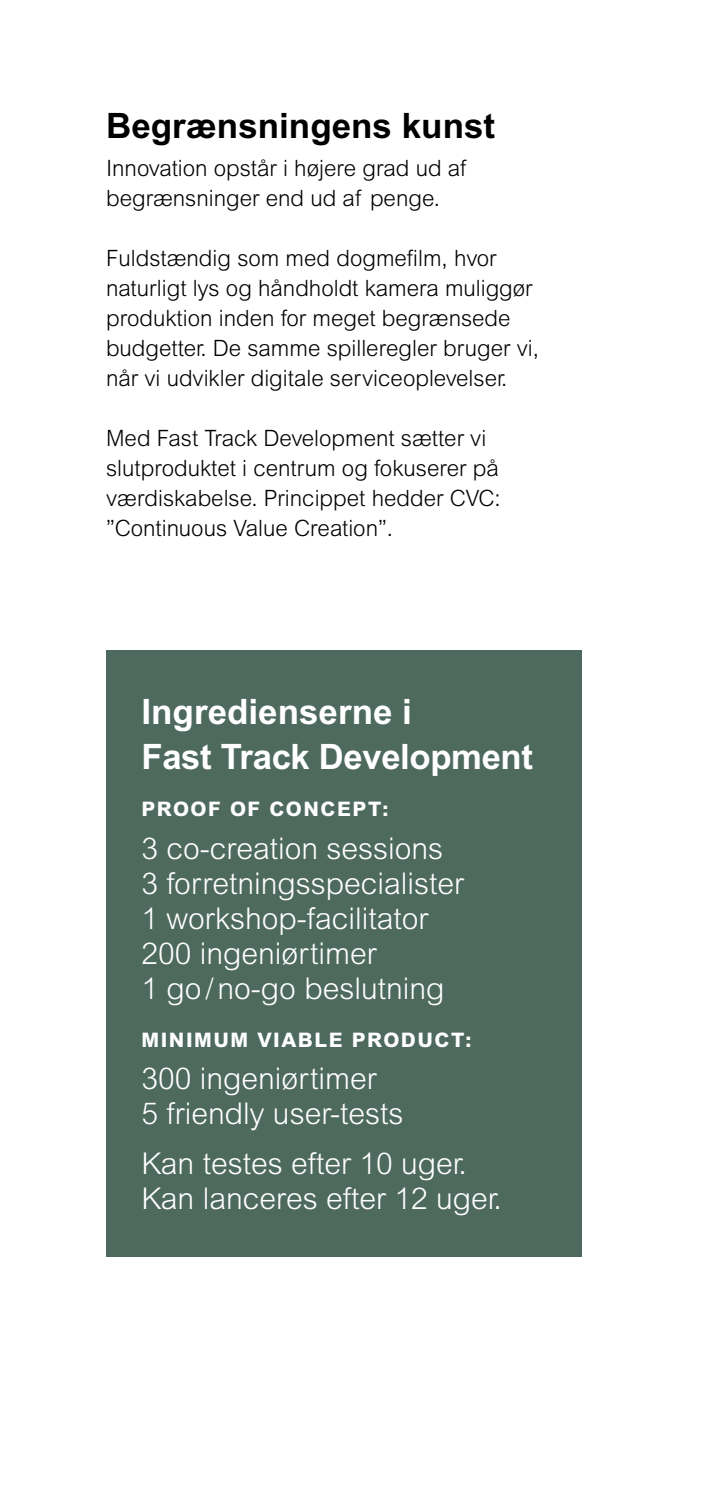
<style>
.page{position:relative;width:709px;height:1489px;background:#fff}
.page>*{position:absolute;margin:0;border:0;box-sizing:border-box;transform-origin:0 0}
.t1{font:700 35px/45px "Arial MT Std";letter-spacing:-.01em;color:#fff}
.t2{font:700 35px "Arial MT Std";color:#000}
.t3{font:300 30px/35px "Arial MT Std";color:#fff}
.t4{font:300 22.5px/30px "Arial MT Std";color:#000}
.t5{font:800 20px "Arial MT Std";letter-spacing:.075em;color:#fff}
</style>
<div class="page">
<div style="left:106px;top:650px;width:475px;height:606px;background:#4e6a5e"></div>
<h1 class="t2" style="left:106px;top:106px;width:390px">Begrænsningens kunst</h1>
<p class="t4" style="left:106px;top:153px;width:362px">Innovation opstår i højere grad ud af begrænsninger end ud af penge.</p>
<p class="t4" style="left:106px;top:243px;width:434px">Fuldstændig som med dogmefilm, hvor naturligt lys og håndholdt kamera muliggør produktion inden for meget begrænsede budgetter. De samme spilleregler bruger vi, når vi udvikler digitale serviceoplevelser.</p>
<p class="t4" style="left:106px;top:423px;width:396px">Med Fast Track Development sætter vi slutproduktet i centrum og fokuserer på værdiskabelse. Princippet hedder CVC: ”Continuous Value Creation”.</p>
<h1 class="t1" style="left:141px;top:689px;width:393px">Ingredienserne i<br>Fast Track Development</h1>
<p class="t5" style="left:141px;top:797px;width:249px">PROOF OF CONCEPT:</p>
<h2 class="t3" style="left:141px;top:831px;width:324px">3 co-creation sessions<br>3 forretningsspecialister<br>1 workshop-facilitator<br>200 ingeniørtimer<br>1 go / no-go beslutning</h2>
<p class="t5" style="left:141px;top:1027px;width:331px">MINIMUM VIABLE PRODUCT:</p>
<h2 class="t3" style="left:141px;top:1061px;width:263px">300 ingeniørtimer<br>5 friendly user-tests</h2>
<h2 class="t3" style="left:141px;top:1146px;width:362px">Kan testes efter 10 uger.<br>Kan lanceres efter 12 uger.</h2>
</div>
